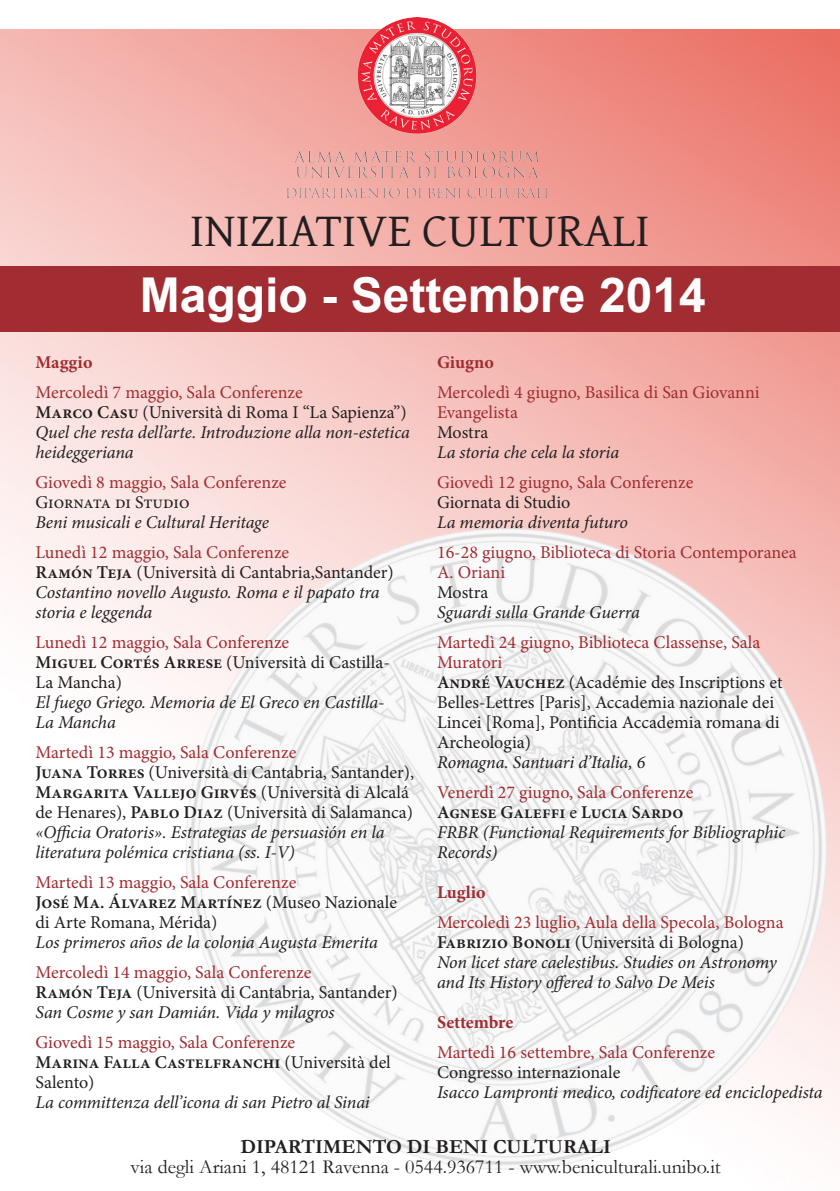
<style>
.page{position:relative;width:840px;height:1191px;background:#fff}
.page>*{position:absolute;margin:0;border:0;box-sizing:border-box;transform-origin:0 0}
.t1{font:700 48px "Arial";color:#fff}
.t2{font:48px "Gentium";color:#231f20}
.t3{font:20px "Garamond";color:#231f20}
.t4{font:700 20px "Garamond";color:#231f20}
.t5{font:italic 18px/20px "Minion Pro";letter-spacing:-.005em;color:#231f20}
.t6{font:18px/20px "Minion Pro";color:#231f20}
.t7{font:18px "Minion Pro";color:#a12c31}
.t8{font:600 18px/20px "Minion Pro";color:#231f20}
.t9{font:700 18px "Minion Pro";color:#a12c31}
.s1{font-weight:600}
.s2{font-weight:400}
</style>
<div class="page">
<img style="left:0;top:30px;width:839px;height:586px">
<img style="left:64px;top:407px;width:775px;height:763px">
<img style="left:286px;top:18px;width:261px;height:179px">
<div style="left:0;top:266px;width:839px;height:66px;background:#a12c31"></div>
<p class="t2" style="left:190px;top:195px;width:461px">INIZIATIVE CULTURALI</p>
<p class="t1" style="left:140px;top:263px;width:567px">Maggio - Settembre 2014</p>
<p class="t9" style="left:35px;top:349px;width:58px">Maggio</p>
<p class="t7" style="left:35px;top:380px;width:269px">Mercoledì 7 maggio, Sala Conferenze</p>
<p class="t6" style="left:35px;top:402px;width:372px"><span class="s1">Marco Casu</span> (Università di Roma I “La Sapienza”)</p>
<p class="t5" style="left:35px;top:422px;width:376px">Quel che resta dell’arte. Introduzione alla non-estetica</p>
<p class="t5" style="left:35px;top:442px;width:100px">heideggeriana</p>
<p class="t7" style="left:35px;top:470px;width:252px">Giovedì 8 maggio, Sala Conferenze</p>
<p class="t6" style="left:35px;top:492px;width:155px">Giornata di Studio</p>
<p class="t5" style="left:35px;top:512px;width:235px">Beni musicali e Cultural Heritage</p>
<p class="t7" style="left:35px;top:540px;width:255px">Lunedì 12 maggio, Sala Conferenze</p>
<p class="t6" style="left:35px;top:562px;width:360px"><span class="s1">Ramón Teja</span> (Università di Cantabria,Santander)</p>
<p class="t5" style="left:35px;top:582px;width:345px">Costantino novello Augusto. Roma e il papato tra</p>
<p class="t5" style="left:35px;top:602px;width:118px">storia e leggenda</p>
<p class="t7" style="left:35px;top:630px;width:255px">Lunedì 12 maggio, Sala Conferenze</p>
<p class="t6" style="left:35px;top:652px;width:355px"><span class="s1">Miguel Cortés Arrese</span> (Università di Castilla-</p>
<p class="t6" style="left:35px;top:672px;width:88px">La Mancha)</p>
<p class="t5" style="left:35px;top:692px;width:350px">El fuego Griego. Memoria de El Greco en Castilla-</p>
<p class="t5" style="left:35px;top:712px;width:82px">La Mancha</p>
<p class="t7" style="left:35px;top:740px;width:262px">Martedì 13 maggio, Sala Conferenze</p>
<p class="t6" style="left:35px;top:762px;width:380px"><span class="s1">Juana Torres</span> (Università di Cantabria, Santander),</p>
<p class="t6" style="left:35px;top:782px;width:379px"><span class="s1">Margarita Vallejo Girvés</span> (Università di Alcalá de Henares), <span class="s1">Pablo Diaz</span> (Università di Salamanca)</p>
<p class="t5" style="left:35px;top:822px;width:350px">«Officia Oratoris». Estrategias de persuasión en la literatura polémica cristiana (ss. I-V)</p>
<p class="t7" style="left:35px;top:870px;width:262px">Martedì 13 maggio, Sala Conferenze</p>
<p class="t8" style="left:35px;top:892px;width:363px">José Ma. Álvarez Martínez <span class="s2">(Museo Nazionale</span></p>
<p class="t6" style="left:35px;top:912px;width:183px">di Arte Romana, Mérida)</p>
<p class="t5" style="left:35px;top:932px;width:344px">Los primeros años de la colonia Augusta Emerita</p>
<p class="t7" style="left:35px;top:960px;width:277px">Mercoledì 14 maggio, Sala Conferenze</p>
<p class="t6" style="left:35px;top:982px;width:363px"><span class="s1">Ramón Teja</span> (Università di Cantabria, Santander)</p>
<p class="t5" style="left:35px;top:1002px;width:300px">San Cosme y san Damián. Vida y milagros</p>
<p class="t7" style="left:35px;top:1030px;width:261px">Giovedì 15 maggio, Sala Conferenze</p>
<p class="t8" style="left:35px;top:1052px;width:356px">Marina Falla Castelfranchi <span class="s2">(Università del<br>Salento)</span></p>
<p class="t5" style="left:35px;top:1092px;width:335px">La committenza dell’icona di san Pietro al Sinai</p>
<p class="t9" style="left:437px;top:349px;width:58px">Giugno</p>
<p class="t7" style="left:437px;top:380px;width:324px">Mercoledì 4 giugno, Basilica di San Giovanni</p>
<p class="t7" style="left:437px;top:400px;width:82px">Evangelista</p>
<p class="t6" style="left:437px;top:422px;width:53px">Mostra</p>
<p class="t5" style="left:437px;top:442px;width:183px">La storia che cela la storia</p>
<p class="t7" style="left:437px;top:470px;width:258px">Giovedì 12 giugno, Sala Conferenze</p>
<p class="t6" style="left:437px;top:492px;width:135px">Giornata di Studio</p>
<p class="t5" style="left:437px;top:512px;width:192px">La memoria diventa futuro</p>
<p class="t7" style="left:437px;top:540px;width:361px">16-28 giugno, Biblioteca di Storia Contemporanea</p>
<p class="t7" style="left:437px;top:560px;width:70px">A. Oriani</p>
<p class="t6" style="left:437px;top:582px;width:53px">Mostra</p>
<p class="t5" style="left:437px;top:602px;width:204px">Sguardi sulla Grande Guerra</p>
<p class="t7" style="left:437px;top:630px;width:325px">Martedì 24 giugno, Biblioteca Classense, Sala</p>
<p class="t7" style="left:437px;top:650px;width:67px">Muratori</p>
<p class="t6" style="left:437px;top:672px;width:347px"><span class="s1">André Vauchez</span> (Académie des Inscriptions et</p>
<p class="t6" style="left:437px;top:692px;width:338px">Belles-Lettres [Paris], Accademia nazionale dei</p>
<p class="t6" style="left:437px;top:712px;width:344px">Lincei [Roma], Pontificia Accademia romana di<br>Archeologia)</p>
<p class="t5" style="left:437px;top:752px;width:210px">Romagna. Santuari d’Italia, 6</p>
<p class="t7" style="left:437px;top:780px;width:258px">Venerdì 27 giugno, Sala Conferenze</p>
<p class="t8" style="left:437px;top:802px;width:248px">Agnese Galeffi <span class="s2">e</span> Lucia Sardo</p>
<p class="t5" style="left:437px;top:822px;width:349px">FRBR (Functional Requirements for Bibliographic<br>Records)</p>
<p class="t9" style="left:437px;top:879px;width:50px">Luglio</p>
<p class="t7" style="left:437px;top:910px;width:348px">Mercoledì 23 luglio, Aula della Specola, Bologna</p>
<p class="t6" style="left:437px;top:932px;width:308px"><span class="s1">Fabrizio Bonoli</span> (Università di Bologna)</p>
<p class="t5" style="left:437px;top:952px;width:341px">Non licet stare caelestibus. Studies on Astronomy</p>
<p class="t5" style="left:437px;top:972px;width:279px">and Its History offered to Salvo De Meis</p>
<p class="t9" style="left:437px;top:1009px;width:78px">Settembre</p>
<p class="t7" style="left:437px;top:1040px;width:279px">Martedì 16 settembre, Sala Conferenze</p>
<p class="t6" style="left:437px;top:1062px;width:185px">Congresso internazionale</p>
<p class="t5" style="left:437px;top:1082px;width:387px">Isacco Lampronti medico, codificatore ed enciclopedista</p>
<p class="t4" style="left:240px;top:1134px;width:372px">DIPARTIMENTO DI BENI CULTURALI</p>
<p class="t3" style="left:130px;top:1154px;width:591px">via degli Ariani 1, 48121 Ravenna - 0544.936711 - www.beniculturali.unibo.it</p>
</div>
